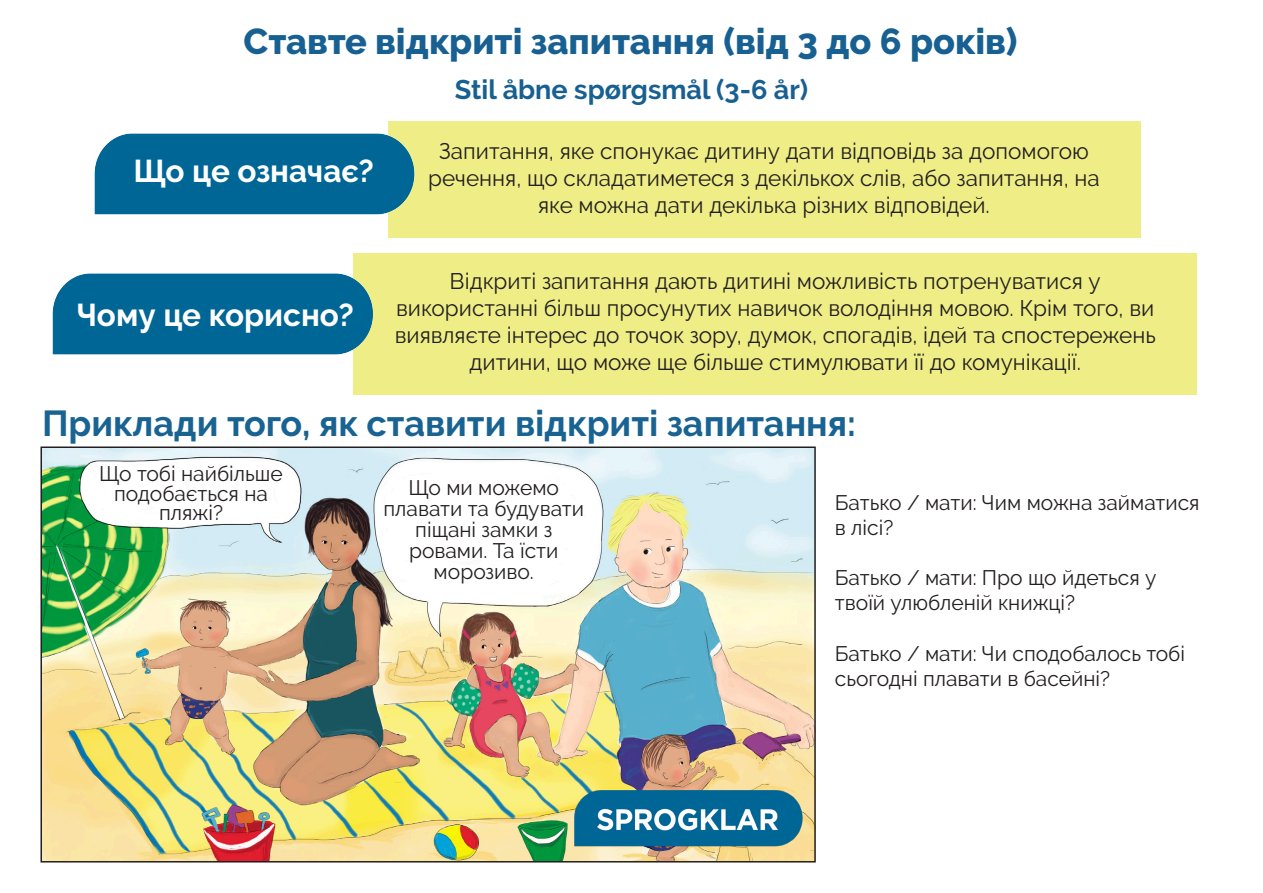
<style>
.page{position:relative;width:1263px;height:893px;background:#fff}
.page>*{position:absolute;margin:0;border:0;box-sizing:border-box;transform-origin:0 0}
.t1{font:700 36px "Raleway";color:#196393}
.t2{font:800 36px "Raleway";color:#176091}
.t3{font:700 31.5px "Raleway";color:#fffefc}
.t4{font:700 31.5px "Raleway";color:#fff}
.t5{font:700 27px "Raleway";color:#176091}
.t6{font:22.5px/27px "Raleway";color:#231f20;text-align:center}
.t7{font:21px/21px "Raleway";color:#231f20}
</style>
<div class="page">
<div style="left:354px;top:253px;width:843px;height:142px;background:#efee86"></div>
<div style="left:388px;top:121px;width:752px;height:117px;background:#efee86"></div>
<img style="left:43px;top:449px;width:770px;height:410px">
<img style="left:554px;top:773px;width:262px;height:89px">
<div style="left:94px;top:133px;width:321px;height:82px;background:#006696"></div>
<img style="left:52px;top:253px;width:321px;height:117px">
<p class="t2" style="left:244px;top:21px;width:775px">Ставте відкриті запитання (від 3 до 6 років)</p>
<p class="t4" style="left:133px;top:153px;width:242px">Що це означає?</p>
<p class="t5" style="left:455px;top:74px;width:355px">Stil åbne spørgsmål (3-6 år)</p>
<p class="t6" style="left:428px;top:137px;width:673px">Запитання, яке спонукає дитину дати відповідь за допомогою речення, що складатиметеся з декількох слів, або запитання, на яке можна дати декілька різних відповідей.</p>
<p class="t6" style="left:395px;top:267px;width:762px">Відкриті запитання дають дитині можливість потренуватися у використанні більш просунутих навичок володіння мовою. Крім того, ви виявляєте інтерес до точок зору, думок, спогадів, ідей та спостережень дитини, що може ще більше стимулювати її до комунікації.</p>
<p class="t1" style="left:42px;top:403px;width:816px">Приклади того, як ставити відкриті запитання:</p>
<p class="t3" style="left:77px;top:297px;width:278px">Чому це корисно?</p>
<p class="t7" style="left:99px;top:464px;width:185px;line-height:19.5px;text-align:center">Що тобі найбільше подобається на пляжі?</p>
<p class="t7" style="left:383px;top:477px;width:202px;text-align:center">Що ми можемо плавати та будувати піщані замки з ровами. Та їсти морозиво.</p>
<p class="t7" style="left:835px;top:489px;width:366px;line-height:25.2px">Батько / мати: Чим можна займатися в лісі?</p>
<p class="t7" style="left:835px;top:565px;width:323px;line-height:25.2px">Батько / мати: Про що йдеться у твоїй улюбленій книжці?</p>
<p class="t7" style="left:835px;top:641px;width:352px;line-height:25.2px">Батько / мати: Чи сподобалось тобі сьогодні плавати в басейні?</p>
</div>
